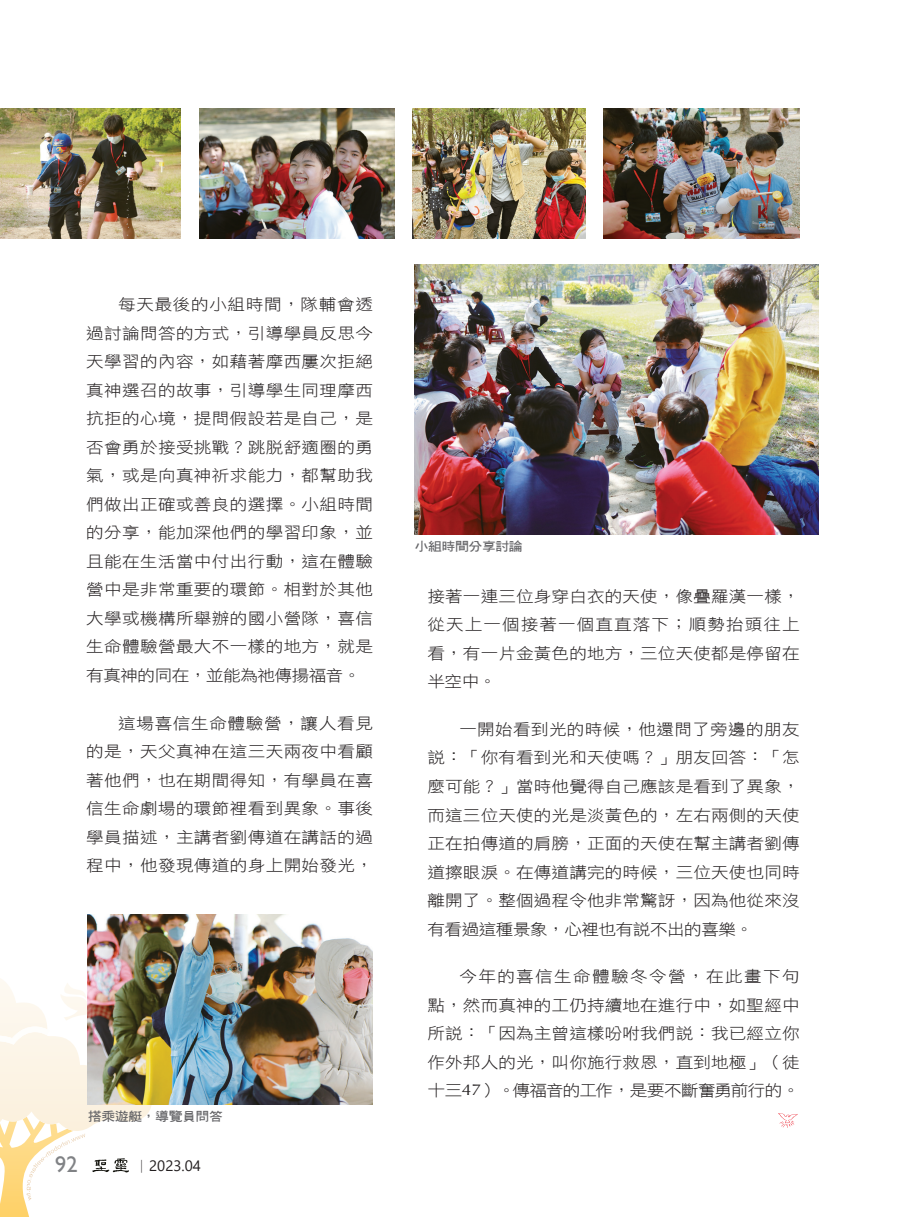
<style>
.page{position:relative;width:906px;height:1217px;background:#fff}
.page>*{position:absolute;margin:0;border:0;box-sizing:border-box;transform-origin:0 0}
.t1{font:22.5px "Gill Sans";color:#808285}
.t2{font:15.75px/28.5px "DF Hei W3 WIN BF";letter-spacing:.01em;color:#231f20;text-align:justify;scale:1.11 1}
.t3{font:15px "Segoe UI";color:#231f20}
.圖說{font:12.45px "DF Hei W7 WIN BF";letter-spacing:-.025em;color:#636366;scale:1.11 1}
.s1{font-family:"Adobe Ming Std";font-weight:300}
.s2{font-family:"Optima"}
</style>
<div class="page">
<svg style="left:0;top:975px;width:152px;height:241px"></svg>
<img style="left:415px;top:265px;width:403px;height:269px">
<img style="left:604px;top:108px;width:195px;height:131px">
<img style="left:0;top:108px;width:181px;height:131px">
<img style="left:199px;top:108px;width:196px;height:131px">
<img style="left:88px;top:914px;width:285px;height:190px">
<img style="left:413px;top:108px;width:172px;height:131px">
<svg style="left:778px;top:1113px;width:19px;height:14px"></svg>
<p class="t2" style="left:86px;top:290px;width:260px;text-indent:32px">每天最後的小組時間，隊輔會透過討論問答的方式，引導學員反思今天學習的內容，如藉著摩西屢次拒絕真神選召的故事，引導學生同理摩西抗拒的心境，提問假設若是自己，是否會勇於接受挑戰？跳脫舒適圈的勇氣，或是向真神祈求能力，都幫助我們做出正確或善良的選擇。小組時間的分享，能加深他們的學習印象，並且能在生活當中付出行動，這在體驗營中是非常重要的環節。相對於其他大學或機構所舉辦的國小營隊，喜信生命體驗營最大不一樣的地方，就是有真神的同在，並能為祂傳揚福音。</p>
<p class="t2" style="left:86px;top:708px;width:260px;text-indent:32px">這場喜信生命體驗營，讓人看見的是，天父真神在這三天兩夜中看顧著他們，也在期間得知，有學員在喜信生命劇場的環節裡看到異象。事後學員描述，主講者劉傳道在講話的過程中，他發現傳道的身上開始發光，</p>
<p class="圖說" style="left:88px;top:1110px;width:123px">搭乘遊艇，導覽員問答</p>
<h1 class="t1" style="left:55px;top:1150px;width:24px">92</h1>
<p class="t3" style="left:134px;top:1151px;width:68px"><span class="s1">｜</span>2023.04</p>
<p class="圖說" style="left:415px;top:539px;width:99px">小組時間分享討論</p>
<p class="t2" style="left:427px;top:581px;width:337px">接著一連三位身穿白衣的天使，像疊羅漢一樣，從天上一個接著一個直直落下；順勢抬頭往上看，有一片金黃色的地方，三位天使都是停留在半空中。</p>
<p class="t2" style="left:427px;top:714px;width:337px;text-indent:32px">一開始看到光的時候，他還問了旁邊的朋友說：「你有看到光和天使嗎？」朋友回答：「怎麼可能？」當時他覺得自己應該是看到了異象，而這三位天使的光是淡黃色的，左右兩側的天使正在拍傳道的肩膀，正面的天使在幫主講者劉傳道擦眼淚。在傳道講完的時候，三位天使也同時離開了。整個過程令他非常驚訝，因為他從來沒有看過這種景象，心裡也有說不出的喜樂。</p>
<p class="t2" style="left:427px;top:962px;width:337px;text-indent:32px">今年的喜信生命體驗冬令營，在此畫下句點，然而真神的工仍持續地在進行中，如聖經中所說：「因為主曾這樣吩咐我們說：我已經立你作外邦人的光，叫你施行救恩，直到地極」（徒十三<span class="s2">47</span>）。傳福音的工作，是要不斷奮勇前行的。</p>
</div>
